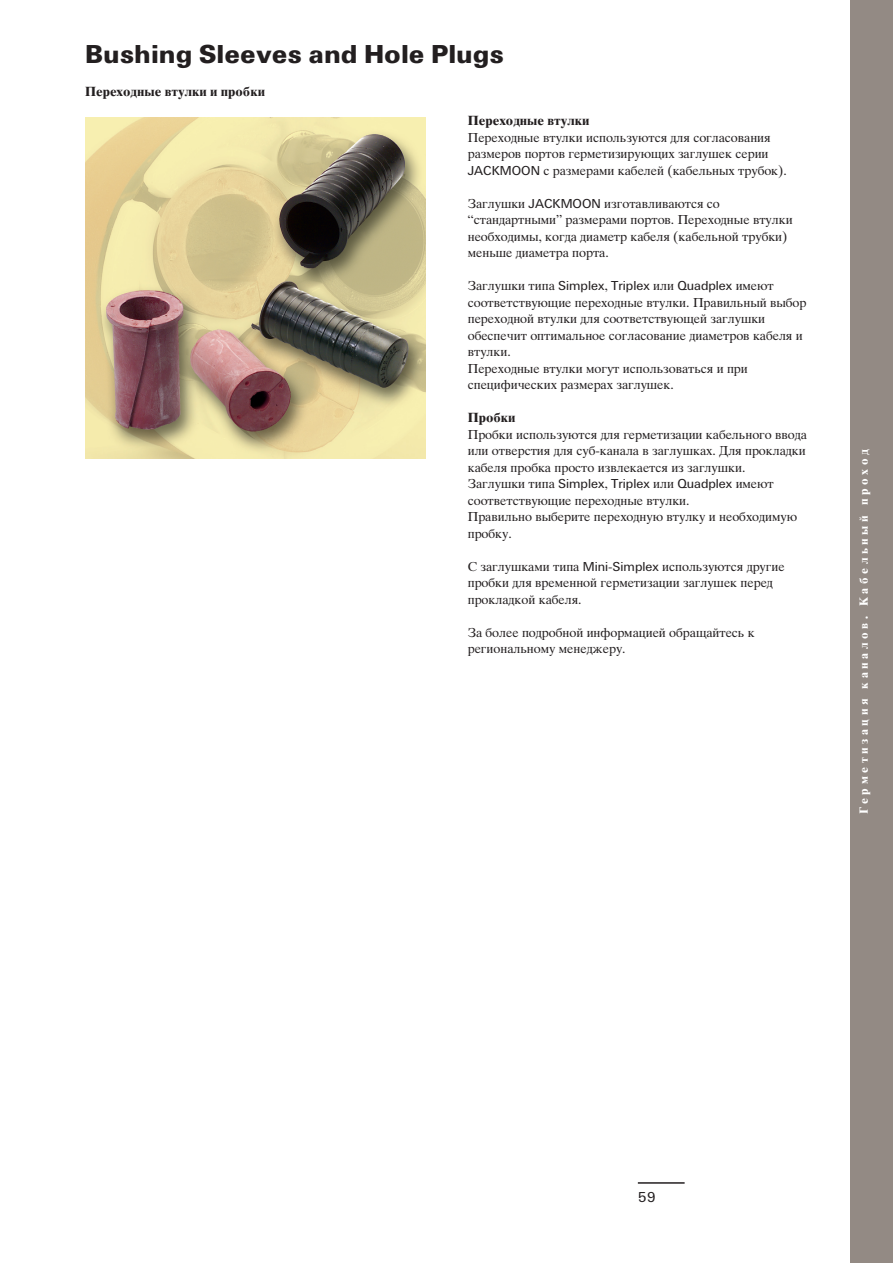
<style>
.page{position:relative;width:893px;height:1263px;background:#fff}
.page>*{position:absolute;margin:0;border:0;box-sizing:border-box;transform-origin:0 0}
.t1{font:900 27px "U75 Univers";color:#231f20}
.t2{font:15px "U55 Univers";color:#231f20}
.t3{font:13.5px/16.5px "Moskva";color:#231f20}
.t4{font:13.5px "U55 Univers";color:#231f20}
.t5{font:700 13.5px "Moskva";color:#231f20}
.t6{font:700 12px "Moskva";letter-spacing:.3em;color:#fff}
.s1{font-family:"U55 Univers"}
.s2{font-family:"Moskva"}
</style>
<div class="page">
<hr style="left:638px;top:1182px;width:47px;height:2px;background:#231f20">
<div style="left:850px;top:0;width:43px;height:1263px;background:#938a84"></div>
<img style="left:85px;top:117px;width:340px;height:342px">
<h1 class="t1" style="left:85px;top:38px;width:421px">Bushing Sleeves and Hole Plugs</h1>
<p class="t5" style="left:85px;top:83px;width:181px">Perexodnye vtulki i probki</p>
<p class="t5" style="left:468px;top:113px;width:123px">Perexodnye vtulki</p>
<p class="t3" style="left:468px;top:130px;width:321px">Perexodnye vtulki ispolæzuœtså dlå soglasovaniå razmerov portov germetiziruœwix zagluπek serii<br><span class="s1">JACKMOON</span> s razmerami kabelej (kabelænyx trubok).</p>
<p class="t3" style="left:468px;top:196px;width:326px">Zagluπki <span class="s1">JACKMOON</span> izgotavlivaœtså so “standartnymi” razmerami portov. Perexodnye vtulki neobxodimy, kogda diametr kabelå (kabelænoj trubki) menæπe diametra porta.</p>
<p class="t4" style="left:468px;top:278px;width:308px"><span class="s2">Zagluπki tipa</span> Simplex<span class="s2">,</span> Triplex <span class="s2">ili</span> Quadplex <span class="s2">imeœt</span></p>
<p class="t3" style="left:468px;top:295px;width:340px">sootvetstvuœwie perexodnye vtulki. Pravilænyj vybor perexodnoj vtulki dlå sootvetstvuœwej zagluπki obespehit optimalænoe soglasovanie diametrov kabelå i vtulki.<br>Perexodnye vtulki mogut ispolæzovatæså i pri specifiheskix razmerax zagluπek.</p>
<p class="t5" style="left:468px;top:410px;width:49px">Probki</p>
<p class="t3" style="left:468px;top:427px;width:341px;text-align:justify">Probki ispolæzuœtså dlå germetizacii kabelænogo vvoda ili otverstiå dlå sub-kanala v zagluπkax. Dlå prokladki kabelå probka prosto izvlekaetså iz zagluπki.</p>
<p class="t4" style="left:468px;top:476px;width:308px"><span class="s2">Zagluπki tipa</span> Simplex<span class="s2">,</span> Triplex <span class="s2">ili</span> Quadplex <span class="s2">imeœt</span></p>
<p class="t3" style="left:468px;top:493px;width:331px">sootvetstvuœwie perexodnye vtulki.<br>Pravilæno vyberite perexodnuœ vtulku i neobxodimuœ probku.</p>
<p class="t3" style="left:468px;top:559px;width:318px">S zagluπkami tipa <span class="s1">Mini</span>-<span class="s1">Simplex</span> ispolæzuœtså drugie probki dlå vremennoj germetizacii zagluπek pered prokladkoj kabelå.</p>
<p class="t3" style="left:468px;top:625px;width:288px">Za bolee podrobnoj informaciej obrawajtesæ k regionalænomu menedøeru.</p>
<p class="t6" style="left:857px;top:814px;width:366px;rotate:-90deg">Germetizaciå kanalov. Kabelænyj proxod</p>
<p class="t2" style="left:638px;top:1188px;width:20px">59</p>
</div>
